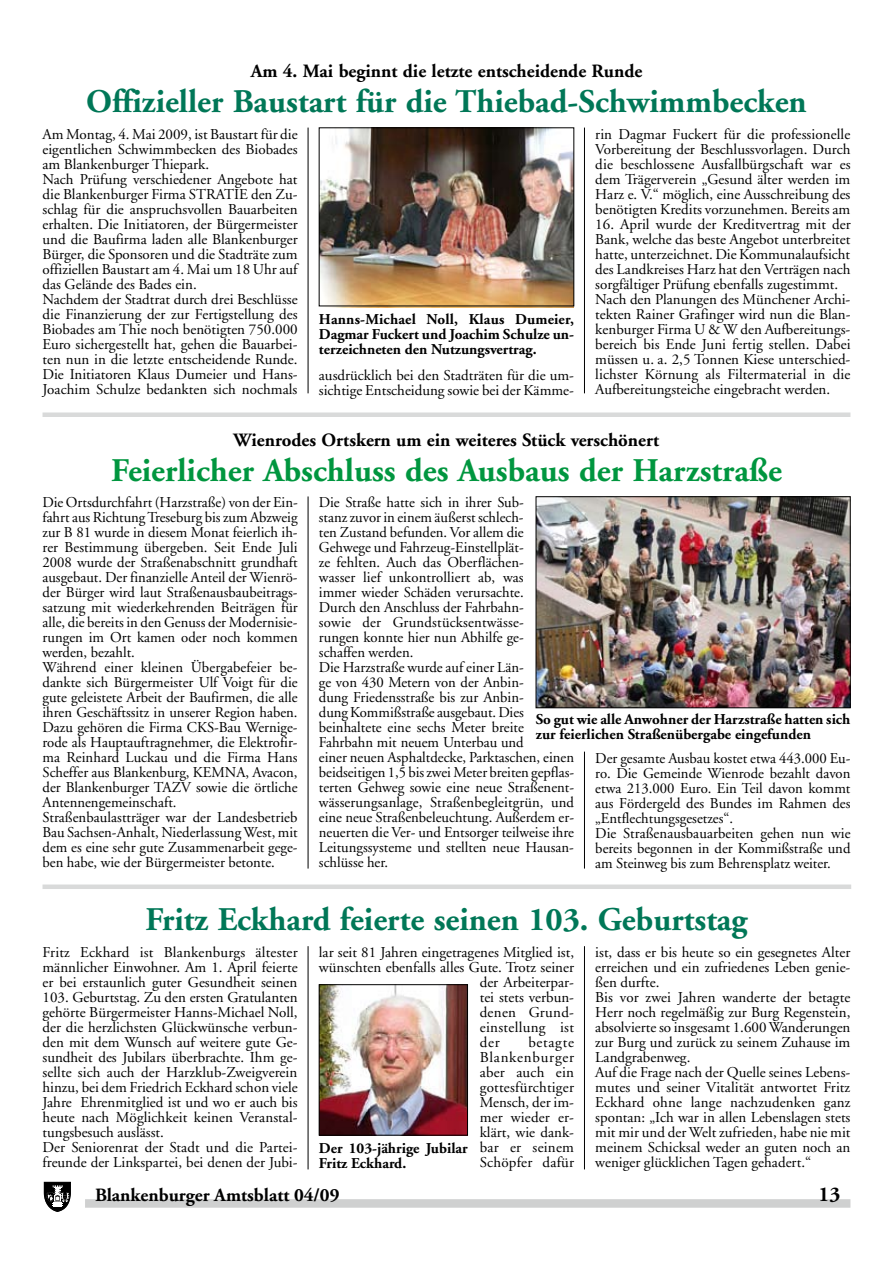
<style>
.page{position:relative;width:893px;height:1263px;background:#fff}
.page>*{position:absolute;margin:0;border:0;box-sizing:border-box;transform-origin:0 0}
.t1{font:700 33px "Adobe Garamond";color:#007757}
.t2{font:700 33px "Adobe Garamond";color:#00963f}
.t3{font:700 21px "Adobe Garamond";color:#000}
.t4{font:700 18.75px "Adobe Garamond";color:#000}
.t5{font:15px/15px "Adobe Garamond";color:#000}
.t6{font:700 15px/15px "Adobe Garamond";color:#000}
.t7{font:15px "Adobe Garamond";letter-spacing:.02em;color:#000}
</style>
<div class="page">
<svg style="left:43px;top:1182px;width:28px;height:30px"></svg>
<svg style="left:44px;top:1182px;width:26px;height:29px"></svg>
<div style="left:85px;top:1199px;width:765px;height:9px;background:#cfd0d0"></div>
<div style="left:43px;top:412px;width:807px;height:5px;background:#d9dada"></div>
<div style="left:43px;top:884px;width:808px;height:5px;background:#d9dada"></div>
<img style="left:538px;top:498px;width:310px;height:208px">
<div style="left:536px;top:496px;width:314px;height:212px;border:1px solid #000"></div>
<img style="left:319px;top:130px;width:255px;height:177px">
<div style="left:319px;top:128px;width:255px;height:178px;border:1px solid #000"></div>
<img style="left:321px;top:986px;width:145px;height:147px">
<div style="left:319px;top:984px;width:149px;height:151px;border:1px solid #000"></div>
<hr style="left:584px;top:946px;width:1px;height:223px;background:#000">
<hr style="left:584px;top:128px;width:1px;height:265px;background:#000">
<hr style="left:584px;top:752px;width:1px;height:116px;background:#000">
<hr style="left:308px;top:946px;width:1px;height:223px;background:#000">
<hr style="left:308px;top:128px;width:1px;height:265px;background:#000">
<hr style="left:308px;top:496px;width:1px;height:372px;background:#000">
<p class="t4" style="left:251px;top:61px;width:393px">Am 4. Mai beginnt die letzte entscheidende Runde</p>
<h1 class="t1" style="left:86px;top:84px;width:722px">Offizieller Baustart für die Thiebad-Schwimmbecken</h1>
<p class="t5" style="left:43px;top:127px;width:257px">Am Montag, 4. Mai 2009, ist Baustart für die eigentlichen Schwimmbecken des Biobades am Blankenburger Thiepark.<br>Nach Prüfung verschiedener Angebote hat die Blankenburger Firma STRATIE den Zu&shy;schlag für die anspruchsvollen Bauarbeiten erhalten. Die Initiatoren, der Bürgermeister und die Baufirma laden alle Blankenburger Bürger, die Sponsoren und die Stadträte zum offiziellen Baustart am 4. Mai um 18 Uhr auf das Gelände des Bades ein.<br>Nachdem der Stadtrat durch drei Beschlüsse die Finanzierung der zur Fertigstellung des Biobades am Thie noch benötigten 750.000<br>Euro sichergestellt hat, gehen die Bauarbei&shy;ten nun in die letzte entscheidende Runde.<br>Die Initiatoren Klaus Dumeier und Hans-Joachim Schulze bedankten sich nochmals</p>
<p class="t5" style="left:595px;top:127px;width:257px;text-align:justify">rin Dagmar Fuckert für die professionelle Vorbereitung der Beschlussvorlagen. Durch die beschlossene Ausfallbürgschaft war es dem Trägerverein „Gesund älter werden im Harz e. V.“ möglich, eine Ausschreibung des benötigten Kredits vorzunehmen. Bereits am</p>
<p class="t5" style="left:595px;top:217px;width:257px">16. April wurde der Kreditvertrag mit der Bank, welche das beste Angebot unterbreitet hatte, unterzeichnet. Die Kommunalaufsicht des Landkreises Harz hat den Verträgen nach sorgfältiger Prüfung ebenfalls zugestimmt.<br>Nach den Planungen des Münchener Archi&shy;tekten Rainer Grafinger wird nun die Blan&shy;kenburger Firma U &amp; W den Aufbereitungs&shy;bereich bis Ende Juni fertig stellen. Dabei müssen u. a. 2,5 Tonnen Kiese unterschied&shy;lichster Körnung als Filtermaterial in die Aufbereitungsteiche eingebracht werden.</p>
<p class="t6" style="left:319px;top:312px;width:257px;text-align:justify">Hanns-Michael Noll, Klaus Dumeier, Dagmar Fuckert und Joachim Schulze un&shy;terzeichneten den Nutzungsvertrag.</p>
<p class="t5" style="left:319px;top:368px;width:257px">ausdrücklich bei den Stadträten für die um&shy;sichtige Entscheidung sowie bei der Kämme-</p>
<p class="t4" style="left:234px;top:430px;width:427px">Wienrodes Ortskern um ein weiteres Stück verschönert</p>
<h1 class="t2" style="left:111px;top:452px;width:672px">Feierlicher Abschluss des Ausbaus der Harzstraße</h1>
<p class="t5" style="left:43px;top:496px;width:257px">Die Ortsdurchfahrt (Harzstraße) von der Ein&shy;fahrt aus Richtung Treseburg bis zum Abzweig zur B 81 wurde in diesem Monat feierlich ih&shy;rer Bestimmung übergeben. Seit Ende Juli 2008 wurde der Straßenabschnitt grundhaft ausgebaut. Der finanzielle Anteil der Wienrö&shy;der Bürger wird laut Straßenausbaubeitrags&shy;satzung mit wiederkehrenden Beiträgen für alle, die bereits in den Genuss der Modernisie&shy;rungen im Ort kamen oder noch kommen werden, bezahlt.<br>Während einer kleinen Übergabefeier be&shy;dankte sich Bürgermeister Ulf Voigt für die gute geleistete Arbeit der Baufirmen, die alle ihren Geschäftssitz in unserer Region haben.<br>Dazu gehören die Firma CKS-Bau Wernige&shy;rode als Hauptauftragnehmer, die Elektrofir&shy;ma Reinhard Luckau und die Firma Hans Scheffer aus Blankenburg, KEMNA, Avacon, der Blankenburger TAZV sowie die örtliche Antennengemeinschaft.<br>Straßenbaulastträger war der Landesbetrieb Bau Sachsen-Anhalt, Niederlassung West, mit dem es eine sehr gute Zusammenarbeit gege&shy;ben habe, wie der Bürgermeister betonte.</p>
<p class="t5" style="left:319px;top:496px;width:257px">Die Straße hatte sich in ihrer Sub-<br>stanz zuvor in einem äußerst schlech-<br>ten Zustand befunden. Vor allem die Gehwege und Fahrzeug-Einstellplät-<br>ze fehlten. Auch das Oberflächen-<br>wasser lief unkontrolliert ab, was<br>immer wieder Schäden verursachte.<br>Durch den Anschluss der Fahrbahn-<br>sowie der Grundstücksentwässe-<br>rungen konnte hier nun Abhilfe ge-<br>schaffen werden.<br>Die Harzstraße wurde auf einer Län-<br>ge von 430 Metern von der Anbin-<br>dung Friedensstraße bis zur Anbin-<br>dung Kommißstraße ausgebaut. Dies beinhaltete eine sechs Meter breite Fahrbahn mit neuem Unterbau und<br>einer neuen Asphaltdecke, Parktaschen, einen beidseitigen 1,5 bis zwei Meter breiten gepflas&shy;terten Gehweg sowie eine neue Straßenent&shy;wässerungsanlage, Straßenbegleitgrün, und eine neue Straßenbeleuchtung. Außerdem er&shy;neuerten die Ver- und Entsorger teilweise ihre Leitungssysteme und stellten neue Hausan&shy;schlüsse her.</p>
<p class="t6" style="left:536px;top:712px;width:316px">So gut wie alle Anwohner der Harzstraße hatten sich zur feierlichen Straßenübergabe eingefunden</p>
<p class="t5" style="left:595px;top:751px;width:257px">Der gesamte Ausbau kostet etwa 443.000 Eu&shy;ro. Die Gemeinde Wienrode bezahlt davon etwa 213.000 Euro. Ein Teil davon kommt aus Fördergeld des Bundes im Rahmen des „Entflechtungsgesetzes“.<br>Die Straßenausbauarbeiten gehen nun wie bereits begonnen in der Kommißstraße und am Steinweg bis zum Behrensplatz weiter.</p>
<h1 class="t1" style="left:146px;top:901px;width:603px">Fritz Eckhard feierte seinen 103. Geburtstag</h1>
<p class="t5" style="left:43px;top:945px;width:257px">Fritz Eckhard ist Blankenburgs ältester männlicher Einwohner. Am 1. April feierte er bei erstaunlich guter Gesundheit seinen 103. Geburtstag. Zu den ersten Gratulanten gehörte Bürgermeister Hanns-Michael Noll, der die herzlichsten Glückwünsche verbun&shy;den mit dem Wunsch auf weitere gute Ge&shy;sundheit des Jubilars überbrachte. Ihm ge&shy;sellte sich auch der Harzklub-Zweigverein hinzu, bei dem Friedrich Eckhard schon viele Jahre Ehrenmitglied ist und wo er auch bis heute nach Möglichkeit keinen Veranstal&shy;tungsbesuch auslässt.<br>Der Seniorenrat der Stadt und die Partei&shy;freunde der Linkspartei, bei denen der Jubi-</p>
<p class="t5" style="left:319px;top:945px;width:257px">lar seit 81 Jahren eingetragenes Mitglied ist,</p>
<p class="t5" style="left:595px;top:945px;width:257px">ist, dass er bis heute so ein gesegnetes Alter erreichen und ein zufriedenes Leben genie&shy;ßen durfte.<br>Bis vor zwei Jahren wanderte der betagte Herr noch regelmäßig zur Burg Regenstein, absolvierte so insgesamt 1.600 Wanderungen zur Burg und zurück zu seinem Zuhause im Landgrabenweg.<br>Auf die Frage nach der Quelle seines Lebens&shy;mutes und seiner Vitalität antwortet Fritz Eckhard ohne lange nachzudenken ganz spontan: „Ich war in allen Lebenslagen stets mit mir und der Welt zufrieden, habe nie mit meinem Schicksal weder an guten noch an weniger glücklichen Tagen gehadert.“</p>
<p class="t5" style="left:319px;top:960px;width:257px">wünschten ebenfalls alles Gute. Trotz seiner</p>
<p class="t5" style="left:480px;top:975px;width:96px">der Arbeiterpar-</p>
<p class="t5" style="left:480px;top:990px;width:96px">tei stets verbun-</p>
<p class="t7" style="left:480px;top:1004px;width:96px">denen Grund-</p>
<p class="t7" style="left:480px;top:1019px;width:96px">einstellung ist</p>
<p class="t5" style="left:480px;top:1035px;width:21px">der</p>
<p class="t5" style="left:480px;top:1035px;width:96px;text-align:justify;text-indent:49px">betagte Blankenburger aber auch ein gottesfürchtiger Mensch, der im&shy;mer wieder er&shy;klärt, wie dank&shy;bar er seinem Schöpfer dafür</p>
<p class="t6" style="left:319px;top:1141px;width:150px">Der 103-jährige Jubilar<br>Fritz Eckhard.</p>
<p class="t4" style="left:95px;top:1185px;width:246px">Blankenburger Amtsblatt 04/09</p>
<h2 class="t3" style="left:819px;top:1183px;width:23px">13</h2>
</div>
